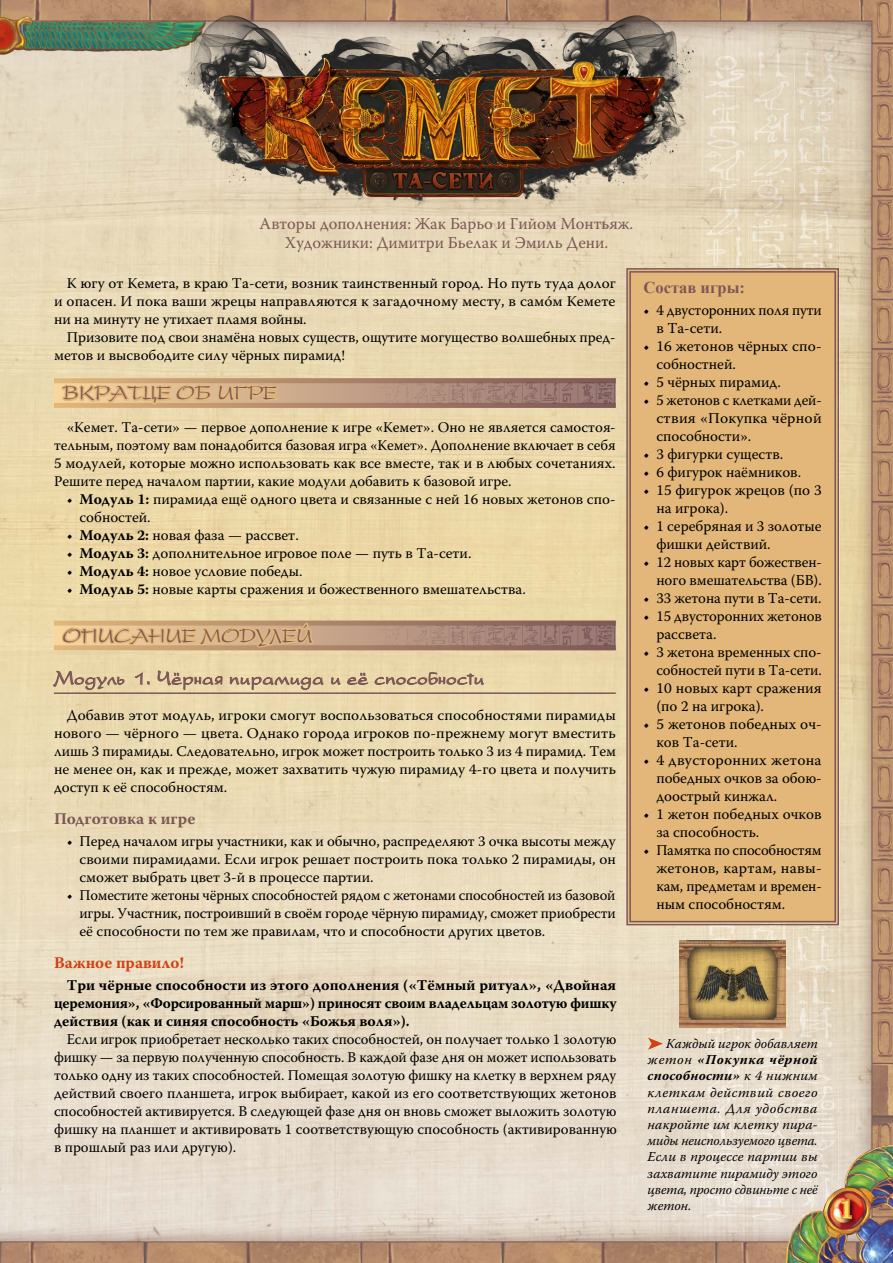
<style>
.page{position:relative;width:893px;height:1263px;background:#fff}
.page>*{position:absolute;margin:0;border:0;box-sizing:border-box;transform-origin:0 0}
.t1{font:700 condensed 27px "Minion Pro";color:#ffde65}
.t2{font:20.7px/42.2px "President Cyr";letter-spacing:.01em;color:#7c5756}
.t3{font:16.5px/19.8px "Warnock Pro";color:#7c5756;text-align:center}
.t4{font:700 16.5px "Times New Roman";color:#7c5756}
.t5{font:700 16.2px "Warnock Pro";color:#7c5756}
.t6{font:700 16.2px "Warnock Pro";color:#d14113}
.t7{font:15px/18px "Warnock Pro";color:#000}
.t8{font:14.7px/18px "Warnock Pro";color:#000;text-align:justify}
.t9{font:700 14.7px/18px "Warnock Pro";color:#000;text-align:justify}
.t10{font:italic 13.5px/16.2px "Warnock Pro";color:#000;text-align:justify}
.s1{font-weight:700}
</style>
<div class="page">
<img style="left:0;top:0;width:893px;height:1263px">
<img style="left:160px;top:7px;width:553px;height:202px">
<div style="left:54px;top:378px;width:562px;height:30px;background:#c8a68b"></div>
<svg style="left:281px;top:378px;width:335px;height:5px"></svg>
<svg style="left:281px;top:403px;width:335px;height:5px"></svg>
<div style="left:54px;top:621px;width:562px;height:29px;background:#c5a38a"></div>
<svg style="left:324px;top:621px;width:292px;height:5px"></svg>
<svg style="left:324px;top:645px;width:292px;height:5px"></svg>
<hr style="left:54px;top:692px;width:562px;height:2px;background:#7c5756">
<svg style="left:37px;top:299px;width:244px;height:138px"></svg>
<svg style="left:53px;top:578px;width:271px;height:125px"></svg>
<svg style="left:331px;top:677px;width:9px;height:8px"></svg>
<svg style="left:347px;top:673px;width:21px;height:12px"></svg>
<svg style="left:375px;top:672px;width:109px;height:13px"></svg>
<img style="left:350px;top:383px;width:264px;height:20px">
<img style="left:350px;top:625px;width:264px;height:21px">
<img style="left:680px;top:940px;width:106px;height:88px">
<div style="left:626px;top:267px;width:214px;height:659px;background:#e2b779"></div>
<div style="left:629px;top:271px;width:207px;height:651px;border:1px solid #7c5756"></div>
<svg style="left:648px;top:1038px;width:15px;height:12px"></svg>
<div style="left:840px;top:1197px;width:19px;height:29px;background:#000;opacity:.75"></div>
<svg style="left:839px;top:1196px;width:14px;height:24px"></svg>
<p class="t3" style="left:260px;top:213px;width:375px">Авторы дополнения: Жак Барьо и Гийом Монтьяж.<br>Художники: Димитри Бьелак и Эмиль Дени.</p>
<p class="t8" style="left:54px;top:274px;width:563px;text-indent:13px">К югу от Кемета, в краю Та-сети, возник таинственный город. Но путь туда долог и опасен. И пока ваши жрецы направляются к загадочному месту, в самóм Кемете ни на минуту не утихает пламя войны.</p>
<p class="t8" style="left:54px;top:328px;width:563px;text-indent:13px">Призовите под свои знамёна новых существ, ощутите могущество волшебных пред&shy;метов и высвободите силу чёрных пирамид!</p>
<h2 class="t2" style="left:63px;top:372px;width:216px">ВКРАТЦЕ ОБ ИГРЕ</h2>
<p class="t8" style="left:54px;top:418px;width:563px;text-indent:13px">«Кемет. Та-сети» — первое дополнение к игре «Кемет». Оно не является самостоя&shy;тельным, поэтому вам понадобится базовая игра «Кемет». Дополнение включает в себя 5 модулей, которые можно использовать как все вместе, так и в любых сочетаниях.<br>Решите перед началом партии, какие модули добавить к базовой игре.</p>
<p class="t8" style="left:80px;top:490px;width:538px;text-indent:-13px">• <span class="s1">Модуль 1:</span> пирамида ещё одного цвета и связанные с ней 16 новых жетонов спо&shy;собностей.</p>
<p class="t8" style="left:67px;top:526px;width:233px">• <span class="s1">Модуль 2:</span> новая фаза — рассвет.</p>
<p class="t8" style="left:67px;top:544px;width:406px">• <span class="s1">Модуль 3:</span> дополнительное игровое поле — путь в Та-сети.</p>
<p class="t8" style="left:67px;top:562px;width:237px">• <span class="s1">Модуль 4:</span> новое условие победы.</p>
<p class="t8" style="left:67px;top:580px;width:460px">• <span class="s1">Модуль 5:</span> новые карты сражения и божественного вмешательства.</p>
<h2 class="t2" style="left:54px;top:615px;width:431px;text-indent:9px">ОПИСАНИЕ МОДУЛЕЙ<br>Модуль 1. Чёрная пирамида и её способности</h2>
<p class="t8" style="left:54px;top:706px;width:564px;text-indent:13px">Добавив этот модуль, игроки смогут воспользоваться способностями пирамиды нового — чёрного — цвета. Однако города игроков по-прежнему могут вместить лишь 3 пирамиды. Следовательно, игрок может построить только 3 из 4 пирамид. Тем не менее он, как и прежде, может захватить чужую пирамиду 4-го цвета и получить доступ к её способностям.</p>
<p class="t5" style="left:54px;top:809px;width:143px">Подготовка к игре</p>
<p class="t8" style="left:80px;top:832px;width:538px;text-indent:-13px">• Перед началом игры участники, как и обычно, распределяют 3 очка высоты между своими пирамидами. Если игрок решает построить пока только 2 пирамиды, он сможет выбрать цвет 3-й в процессе партии.</p>
<p class="t8" style="left:80px;top:886px;width:538px;text-indent:-13px">• Поместите жетоны чёрных способностей рядом с жетонами способностей из базовой игры. Участник, построивший в своём городе чёрную пирамиду, сможет приобрести её способности по тем же правилам, что и способности других цветов.</p>
<p class="t6" style="left:54px;top:952px;width:132px">Важное правило!</p>
<p class="t9" style="left:54px;top:976px;width:564px;text-indent:13px">Три чёрные способности из этого дополнения («Тёмный ритуал», «Двойная церемония», «Форсированный марш») приносят своим владельцам золотую фишку действия (как и синяя способность «Божья воля»).</p>
<p class="t8" style="left:54px;top:1030px;width:564px;text-indent:13px">Если игрок приобретает несколько таких способностей, он получает только 1 золотую фишку — за первую полученную способность. В каждой фазе дня он может использовать только одну из таких способностей. Помещая золотую фишку на клетку в верхнем ряду действий своего планшета, игрок выбирает, какой из его соответствующих жетонов способностей активируется. В следующей фазе дня он вновь сможет выложить золотую фишку на планшет и активировать 1 соответствующую способность (активированную в прошлый раз или другую).</p>
<p class="t4" style="left:644px;top:275px;width:103px">Состав игры:</p>
<p class="t7" style="left:656px;top:301px;width:167px;text-indent:-13px">• 4 двусторонних поля пути в Та-сети.</p>
<p class="t7" style="left:656px;top:337px;width:167px;text-indent:-13px">• 16 жетонов чёрных спо&shy;собностней.</p>
<p class="t7" style="left:644px;top:373px;width:139px">• 5 чёрных пирамид.</p>
<p class="t7" style="left:656px;top:391px;width:167px;text-align:justify;text-indent:-13px">• 5 жетонов с клетками дей&shy;ствия «Покупка чёрной способности».</p>
<p class="t7" style="left:644px;top:445px;width:141px">• 3 фигурки существ.</p>
<p class="t7" style="left:644px;top:463px;width:159px">• 6 фигурок наёмников.</p>
<p class="t7" style="left:656px;top:481px;width:167px;text-indent:-13px">• 15 фигурок жрецов (по 3 на игрока).</p>
<p class="t7" style="left:656px;top:517px;width:167px;text-indent:-13px">• 1 серебряная и 3 золотые фишки действий.</p>
<p class="t7" style="left:644px;top:553px;width:180px;text-align:right">• 12 новых карт божествен&shy;ного вмешательства (БВ).</p>
<p class="t7" style="left:644px;top:589px;width:179px">• 33 жетона пути в Та-сети.</p>
<p class="t7" style="left:656px;top:607px;width:167px;text-indent:-13px">• 15 двусторонних жетонов рассвета.</p>
<p class="t7" style="left:644px;top:643px;width:180px;text-align:right">• 3 жетона временных спо&shy;собностей пути в Та-сети.</p>
<p class="t7" style="left:656px;top:679px;width:167px;text-indent:-13px">• 10 новых карт сражения (по 2 на игрока).</p>
<p class="t7" style="left:656px;top:715px;width:167px;text-indent:-13px">• 5 жетонов победных оч&shy;ков Та-сети.</p>
<p class="t7" style="left:656px;top:751px;width:167px;text-align:justify;text-indent:-13px">• 4 двусторонних жетона победных очков за обою&shy;доострый кинжал.</p>
<p class="t7" style="left:656px;top:805px;width:167px;text-indent:-13px">• 1 жетон победных очков за способность.</p>
<p class="t7" style="left:656px;top:841px;width:167px;text-align:justify;text-indent:-13px">• Памятка по способностям жетонов, картам, навы&shy;кам, предметам и времен&shy;ным способностям.</p>
<p class="t10" style="left:648px;top:1035px;width:172px;text-indent:19px">Каждый игрок добавляет жетон <span class="s1">«Покупка чёрной способности»</span> к 4 нижним клеткам действий своего планшета. Для удобства накройте им клетку пира&shy;миды неиспользуемого цвета.<br>Если в процессе партии вы захватите пирамиду этого цвета, просто сдвиньте с неё жетон.</p>
<h1 class="t1" style="left:840px;top:1190px;width:14px">1</h1>
</div>
